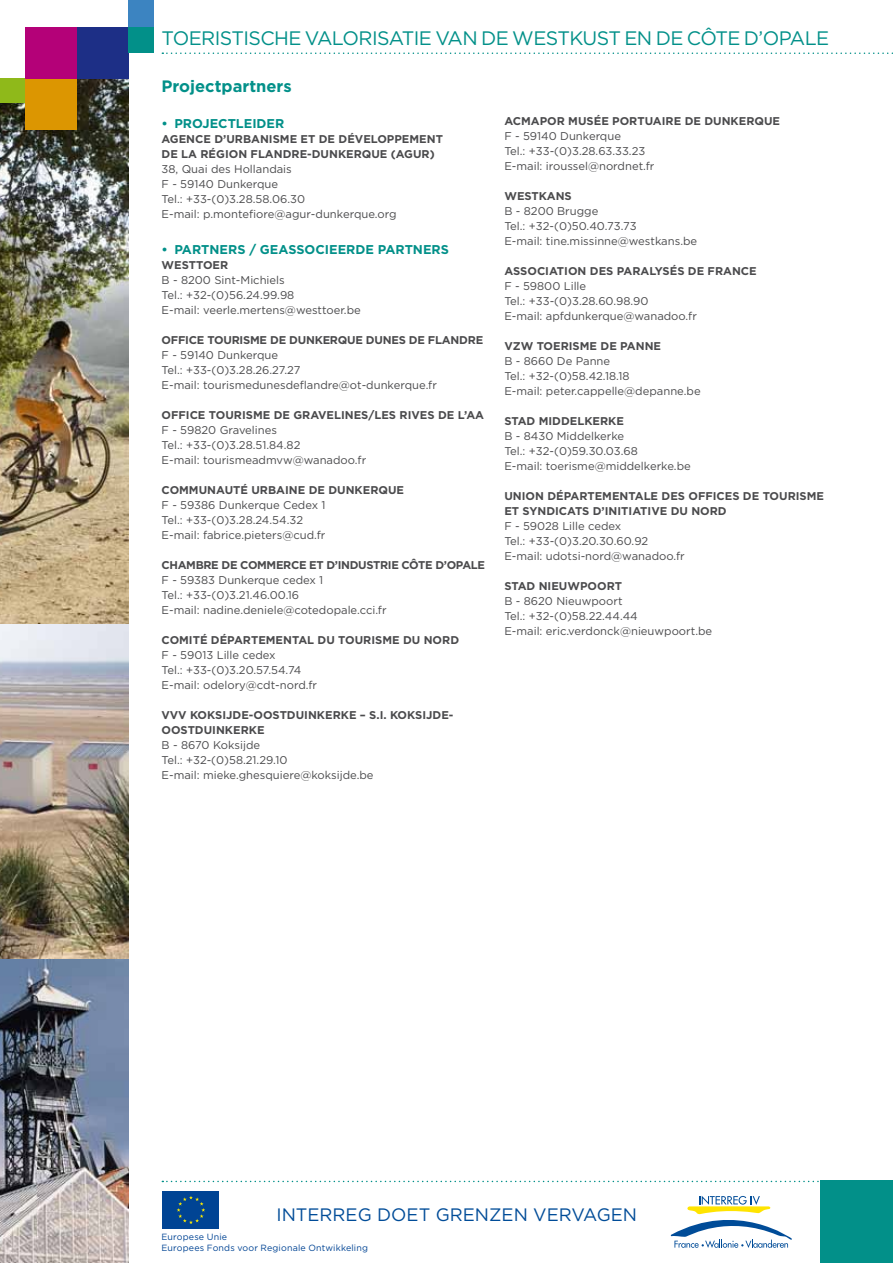
<style>
.page{position:relative;width:893px;height:1263px;background:#fff}
.page>*{position:absolute;margin:0;border:0;box-sizing:border-box;transform-origin:0 0}
.t1{font:19.5px "Gotham";letter-spacing:-.03em;color:#029089}
.t2{font:18px "Gotham";color:#004c98}
.t3{font:700 16.5px "Gotham";color:#029089}
.t4{font:700 12.75px "Gotham";color:#029089}
.t5{font:11.25px/15px "Gotham";color:#4b4b4d}
.t6{font:700 11.25px/15px "Gotham";color:#4b4b4d}
.t7{font:700 11.25px "Gotham";letter-spacing:-.03em;color:#4b4b4d}
.t8{font:700 11.25px "Gotham";letter-spacing:-.02em;color:#4b4b4d}
.t9{font:9px/10.8px "Gotham";letter-spacing:.02em;color:#004494}
</style>
<div class="page">
<img style="left:0;top:78px;width:128px;height:1185px">
<div style="left:821px;top:1181px;width:72px;height:82px;background:#029089"></div>
<svg style="left:162px;top:1191px;width:1px;height:38px"></svg>
<div style="left:163px;top:1191px;width:56px;height:38px;background:#004494"></div>
<svg style="left:177px;top:1196px;width:28px;height:28px"></svg>
<svg style="left:670px;top:1196px;width:122px;height:52px"></svg>
<svg style="left:162px;top:53px;width:731px;height:1px"></svg>
<svg style="left:162px;top:1181px;width:659px;height:1px"></svg>
<div style="left:0;top:78px;width:26px;height:25px;background:#8fb91a"></div>
<div style="left:26px;top:78px;width:51px;height:52px;background:#dc9601"></div>
<div style="left:26px;top:27px;width:51px;height:51px;background:#b40178"></div>
<div style="left:77px;top:27px;width:51px;height:51px;background:#1d2f86"></div>
<div style="left:128px;top:0;width:26px;height:27px;background:#3c84c1"></div>
<div style="left:128px;top:27px;width:26px;height:26px;background:#029089"></div>
<h1 class="t1" style="left:162px;top:25px;width:101px">Toeristische</h1>
<h1 class="t1" style="left:305px;top:25px;width:242px">valorisatie van de Westk</h1>
<h1 class="t1" style="left:583px;top:25px;width:234px">ust en de Côte d’Opale</h1>
<h3 class="t3" style="left:162px;top:75px;width:132px">PROJECTPARTNERS</h3>
<p class="t4" style="left:162px;top:115px;width:124px">• PROJECTLEIDER</p>
<p class="t6" style="left:162px;top:131px;width:280px">AGENCE D’URBANISME ET DE DÉVELOPPEMENT<br>DE LA RÉGION FLANDRE-DUNKERQUE (AGUR)</p>
<p class="t5" style="left:162px;top:161px;width:236px">38, Quai des Hollandais<br>F - 59140 Dunkerque<br>Tel.: +33-(0)3.28.58.06.30<br>E-mail: p.montefiore@agur-dunkerque.org</p>
<p class="t4" style="left:162px;top:241px;width:289px">• PARTNERS / GEASSOCIEERDE PARTNERS</p>
<p class="t6" style="left:162px;top:257px;width:68px">WESTTOER</p>
<p class="t5" style="left:162px;top:272px;width:201px">B - 8200 Sint-Michiels<br>Tel.: +32-(0)56.24.99.98<br>E-mail: veerle.mertens@westtoer.be</p>
<p class="t6" style="left:162px;top:332px;width:9px">OFF</p>
<p class="t8" style="left:185px;top:333px;width:299px">ICE TOURISME DE DUNKERQUE DUNES DE FLANDRE</p>
<p class="t5" style="left:162px;top:347px;width:277px">F - 59140 Dunkerque<br>Tel.: +33-(0)3.28.26.27.27<br>E-mail: tourismedunesdeflandre@ot-dunkerque.fr</p>
<p class="t6" style="left:162px;top:407px;width:9px">OFF</p>
<p class="t6" style="left:186px;top:407px;width:299px">ICE TOURISME DE GRAVELINES/LES RIVES DE L’AA</p>
<p class="t5" style="left:162px;top:422px;width:206px">F - 59820 Gravelines<br>Tel.: +33-(0)3.28.51.84.82<br>E-mail: tourismeadmvw@wanadoo.fr</p>
<p class="t6" style="left:162px;top:482px;width:244px">COMMUNAUTÉ URBAINE DE DUNKERQUE</p>
<p class="t5" style="left:162px;top:497px;width:166px">F - 59386 Dunkerque Cedex 1<br>Tel.: +33-(0)3.28.24.54.32<br>E-mail: fabrice.pieters@cud.fr</p>
<p class="t7" style="left:162px;top:558px;width:325px">CHAMBRE DE COMMERCE ET D’I NDUSTRIE CÔTE D’OPALE</p>
<p class="t5" style="left:162px;top:572px;width:227px">F - 59383 Dunkerque cedex 1<br>Tel.: +33-(0)3.21.46.00.16<br>E-mail: nadine.deniele@cotedopale.cci.fr</p>
<p class="t6" style="left:162px;top:632px;width:299px">COMITÉ DÉPARTEMENTAL DU TOURISME DU NORD</p>
<p class="t5" style="left:162px;top:647px;width:157px">F - 59013 Lille cedex<br>Tel.: +33-(0)3.20.57.54.74<br>E-mail: odelory@cdt-nord.fr</p>
<p class="t6" style="left:162px;top:707px;width:10px">VVV</p>
<p class="t6" style="left:162px;top:707px;width:293px;text-indent:28px">KOKSIJDE-OOSTDUINKERKE – S.I . KOKSIJDE-<br>OOSTDUINKERKE</p>
<p class="t5" style="left:162px;top:737px;width:214px">B - 8670 Koksijde<br>Tel.: +32-(0)58.21.29.10<br>E-mail: mieke.ghesquiere@koksijde.be</p>
<p class="t6" style="left:504px;top:113px;width:10px">ACMAPOR</p>
<p class="t6" style="left:568px;top:113px;width:213px">M USÉE PORTUAIRE DE DUNKERQUE</p>
<p class="t5" style="left:504px;top:128px;width:152px">F - 59140 Dunkerque<br>Tel.: +33-(0)3.28.63.33.23<br>E-mail: iroussel@nordnet.fr</p>
<p class="t6" style="left:504px;top:188px;width:69px">WESTKANS</p>
<p class="t5" style="left:504px;top:203px;width:194px">B - 8200 Brugge<br>Tel.: +32-(0)50.40.73.73<br>E-mail: tine.missinne@westkans.be</p>
<p class="t6" style="left:504px;top:263px;width:254px">ASSOCIATION DES PARALYSÉS DE FRANCE</p>
<p class="t5" style="left:504px;top:278px;width:194px">F - 59800 Lille<br>Tel.: +33-(0)3.28.60.98.90<br>E-mail: apfdunkerque@wanadoo.fr</p>
<p class="t6" style="left:504px;top:338px;width:158px">VZW TOERISME DE PANNE</p>
<p class="t5" style="left:504px;top:353px;width:198px">B - 8660 De Panne<br>Tel.: +32-(0)58.42.18.18<br>E-mail: peter.cappelle@depanne.be</p>
<p class="t6" style="left:504px;top:413px;width:121px">STAD M IDDELKERKE</p>
<p class="t5" style="left:504px;top:428px;width:188px">B - 8430 Middelkerke<br>Tel.: +32-(0)59.30.03.68<br>E-mail: toerisme@middelkerke.be</p>
<p class="t6" style="left:504px;top:488px;width:193px">UNION DÉPARTEMENTALE DES OFF</p>
<p class="t6" style="left:504px;top:488px;width:321px;text-indent:208px">ICES DE TOURISME<br>ET SYNDICATS D’I NITIATIVE DU NORD</p>
<p class="t5" style="left:504px;top:518px;width:182px">F - 59028 Lille cedex<br>Tel.: +33-(0)3.20.30.60.92<br>E-mail: udotsi-nord@wanadoo.fr</p>
<p class="t6" style="left:504px;top:578px;width:117px">STAD N IEUWPOORT</p>
<p class="t5" style="left:504px;top:593px;width:209px">B - 8620 Nieuwpoort<br>Tel.: +32-(0)58.22.44.44<br>E-mail: eric.verdonck@nieuwpoort.be</p>
<h2 class="t2" style="left:276px;top:1203px;width:44px">Interre</h2>
<h2 class="t2" style="left:358px;top:1203px;width:281px">g doet grenzen vervagen</h2>
<p class="t9" style="left:162px;top:1231px;width:208px">Europese Unie<br>Europees Fonds voor Regionale Ontwikkeling</p>
</div>
